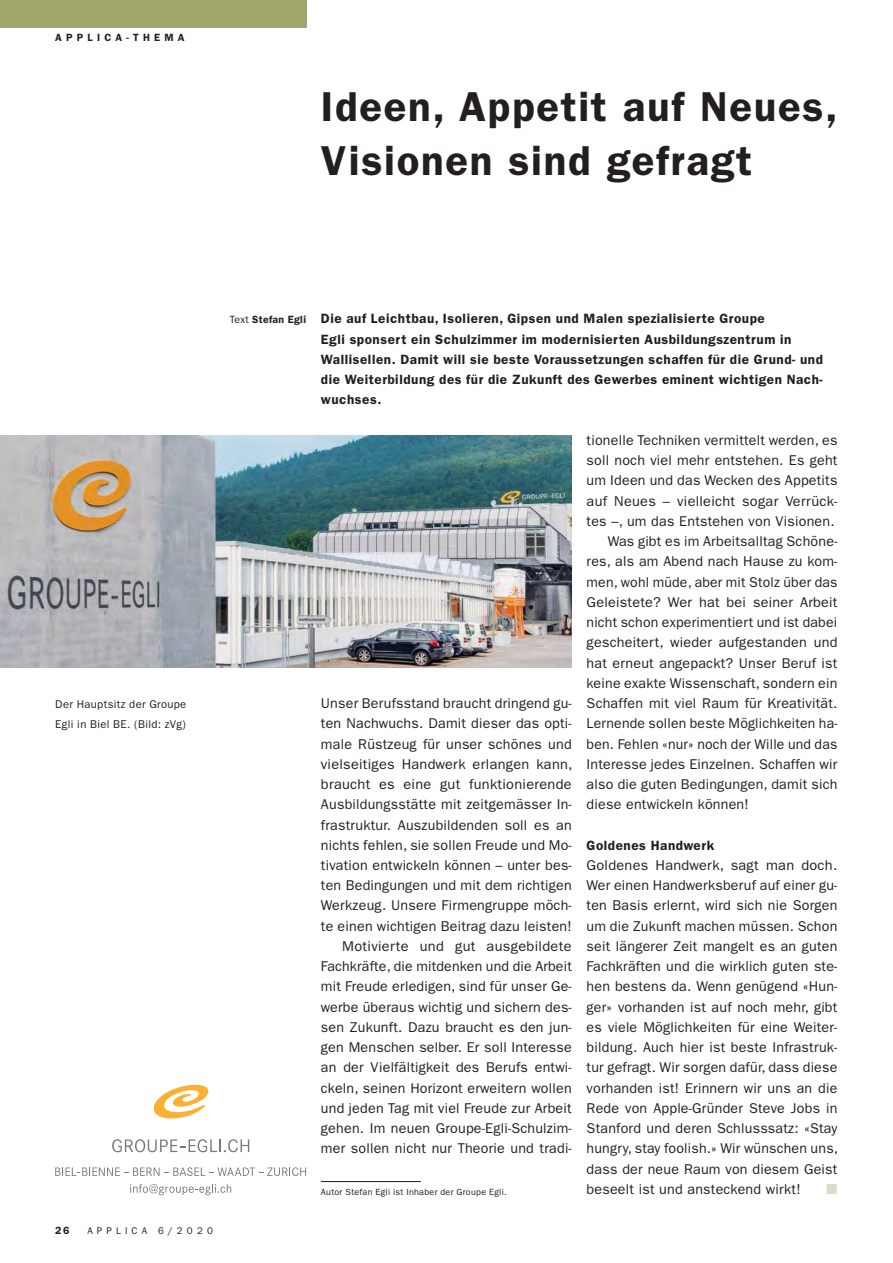
<style>
.page{position:relative;width:893px;height:1263px;background:#fff}
.page>*{position:absolute;margin:0;border:0;box-sizing:border-box;transform-origin:0 0}
.t1{font:600 42px/54px "ITC Franklin Gothic Std";letter-spacing:.04em;color:#231f20}
.t2{font:14.25px/20.2px "ITC Franklin Gothic Std";letter-spacing:.015em;color:#231f20;text-align:justify}
.t3{font:14.25px "Zapf Dingbats Std";color:#dbdcc7}
.t4{font:600 13.5px/20.2px "ITC Franklin Gothic Std";letter-spacing:.04em;color:#231f20}
.t5{font:11.25px/20.2px "ITC Franklin Gothic Std";letter-spacing:.03em;color:#231f20}
.t6{font:600 10.5px "ITC Franklin Gothic Std";letter-spacing:.4em;color:#231f20}
.t7{font:9.75px "ITC Franklin Gothic Std";letter-spacing:.42em;color:#231f20}
.t8{font:9px "ITC Franklin Gothic Std";letter-spacing:.03em;color:#231f20}
.s1{font-weight:400;font-size:10.5px}
.s2{font-size:10.5px}
</style>
<div class="page">
<div style="left:0;top:0;width:306px;height:28px;background:#a0a569"></div>
<img style="left:0;top:436px;width:572px;height:232px">
<svg style="left:55px;top:1167px;width:251px;height:9px"></svg>
<svg style="left:130px;top:1184px;width:101px;height:11px"></svg>
<svg style="left:154px;top:1085px;width:54px;height:33px"></svg>
<svg style="left:112px;top:1139px;width:137px;height:13px"></svg>
<hr style="left:321px;top:1181px;width:100px;height:1px;background:#231f20">
<p class="t6" style="left:55px;top:34px;width:131px">APPLICA-THEMA</p>
<h1 class="t1" style="left:321px;top:83px;width:518px">Ideen, Appetit auf Neues,<br>Visionen sind gefragt</h1>
<p class="t5" style="left:55px;top:695px;width:133px">Der Hauptsitz der Groupe<br>Egli in Biel BE. (Bild: zVg)</p>
<p class="t6" style="left:55px;top:1227px;width:16px">26</p>
<p class="t7" style="left:87px;top:1227px;width:127px">APPLICA 6/2020</p>
<p class="t4" style="left:321px;top:310px;width:504px;text-indent:-91px"><span class="s1">Text</span> <span class="s2">Stefan Egli</span> Die auf Leichtbau, Isolieren, Gipsen und Malen spezialisierte Groupe<br>Egli sponser t ein Schulzimmer im modernisierten Ausbildungszentrum in Wallisellen. Damit will sie beste Voraussetzunge n schaffen für die Grund- und die Weiterbildung des für die Zukunf t des Gewerbes eminent wichtigen Nach&shy;wuchses.</p>
<p class="t2" style="left:321px;top:694px;width:253px;text-align:right">Unser Berufsstand braucht dringend gu&shy;ten Nachwuchs. Damit dieser das opti&shy;male Rüstzeug für unser schönes und vielseitiges Handwerk erlangen kann, braucht es eine gut funktionierende Ausbildungsstätte mit zeitgemässer In&shy;frastruktur. Auszubildenden soll es an nichts fehlen, sie sollen Freude und Mo&shy;tivation entwickeln können – unter bes&shy;ten Bedingungen und mit dem richtigen Werkzeug. Unsere Firmengruppe möch&shy;te einen wichtigen Beitrag dazu leisten!<br>Motivierte und gut ausgebildete Fachkräfte, die mitdenken und die Arbeit mit Freude erledigen, sind für unser Ge&shy;werbe überaus wichtig und sichern des&shy;sen Zukunft. Dazu braucht es den jun&shy;gen Menschen selber. Er soll Interesse an der Vielfältigkeit des Berufs entwi&shy;ckeln, seinen Horizont erweitern wollen und jeden Tag mit viel Freude zur Arbeit gehen. Im neuen Groupe-Egli-Schulzim&shy;mer sollen nicht nur Theorie und tradi-</p>
<p class="t8" style="left:321px;top:1188px;width:187px">Autor Stefan Egli ist Inhaber der Groupe Egli.</p>
<p class="t2" style="left:587px;top:431px;width:252px">tionelle Techniken vermittelt werden, es</p>
<p class="t2" style="left:587px;top:451px;width:252px">soll noch viel mehr entstehen. Es geht</p>
<p class="t2" style="left:587px;top:471px;width:252px">um Ideen und das Wecken des Appetits</p>
<p class="t2" style="left:587px;top:492px;width:252px">auf Neues – vielleicht sogar Verrück-</p>
<p class="t2" style="left:587px;top:512px;width:250px">tes –, um das Entstehen von Visionen.</p>
<p class="t2" style="left:608px;top:532px;width:231px">Was gibt es im Arbeitsalltag Schöne-</p>
<p class="t2" style="left:587px;top:552px;width:252px">res, als am Abend nach Hause zu kom-</p>
<p class="t2" style="left:587px;top:573px;width:252px">men, wohl müde, aber mit Stolz über das</p>
<p class="t2" style="left:587px;top:593px;width:252px">Geleistete? Wer hat bei seiner Arbeit</p>
<p class="t2" style="left:587px;top:613px;width:252px">nicht schon experimentiert und ist dabei</p>
<p class="t2" style="left:587px;top:633px;width:252px">gescheitert, wieder aufgestanden und</p>
<p class="t2" style="left:587px;top:654px;width:252px">hat erneut angepackt? Unser Beruf ist</p>
<p class="t2" style="left:587px;top:674px;width:252px">keine exakte Wissenschaft, sondern ein</p>
<p class="t2" style="left:587px;top:694px;width:252px">Schaffen mit viel Raum für Kreativität.</p>
<p class="t2" style="left:587px;top:714px;width:252px">Lernende sollen beste Möglichkeiten ha-</p>
<p class="t2" style="left:587px;top:735px;width:252px">ben. Fehlen «nur» noch der Wille und das</p>
<p class="t2" style="left:587px;top:755px;width:252px">Interesse jedes Einzelnen. Schaffen wir</p>
<p class="t2" style="left:587px;top:775px;width:252px">also die guten Bedingungen, damit sich</p>
<p class="t2" style="left:587px;top:795px;width:164px">diese entwickeln können!</p>
<p class="t4" style="left:587px;top:836px;width:129px">Goldenes Handwerk</p>
<p class="t2" style="left:587px;top:856px;width:253px">Goldenes Handwerk, sagt man doch.<br>Wer einen Handwerksberuf auf einer gu&shy;ten Basis erlernt, wird sich nie Sorgen um die Zukunft machen müssen. Schon seit längerer Zeit mangelt es an guten Fachkräften und die wirklich guten ste&shy;hen bestens da. Wenn genügend «Hun&shy;ger» vorhanden ist auf noch mehr, gibt es viele Möglichkeiten für eine Weiter&shy;bildung. Auch hier ist beste Infrastruk&shy;tur gefragt. Wir sorgen dafür, dass diese vorhanden ist! Erinnern wir uns an die Rede von Apple-Gründer Steve Jobs in Stanford und deren Schlusssatz: «Stay hungry, stay foolish.» Wir wünschen uns, dass der neue Raum von diesem Geist beseelt ist und ansteckend wirkt!</p>
<p class="t3" style="left:826px;top:1181px;width:12px">■</p>
</div>
